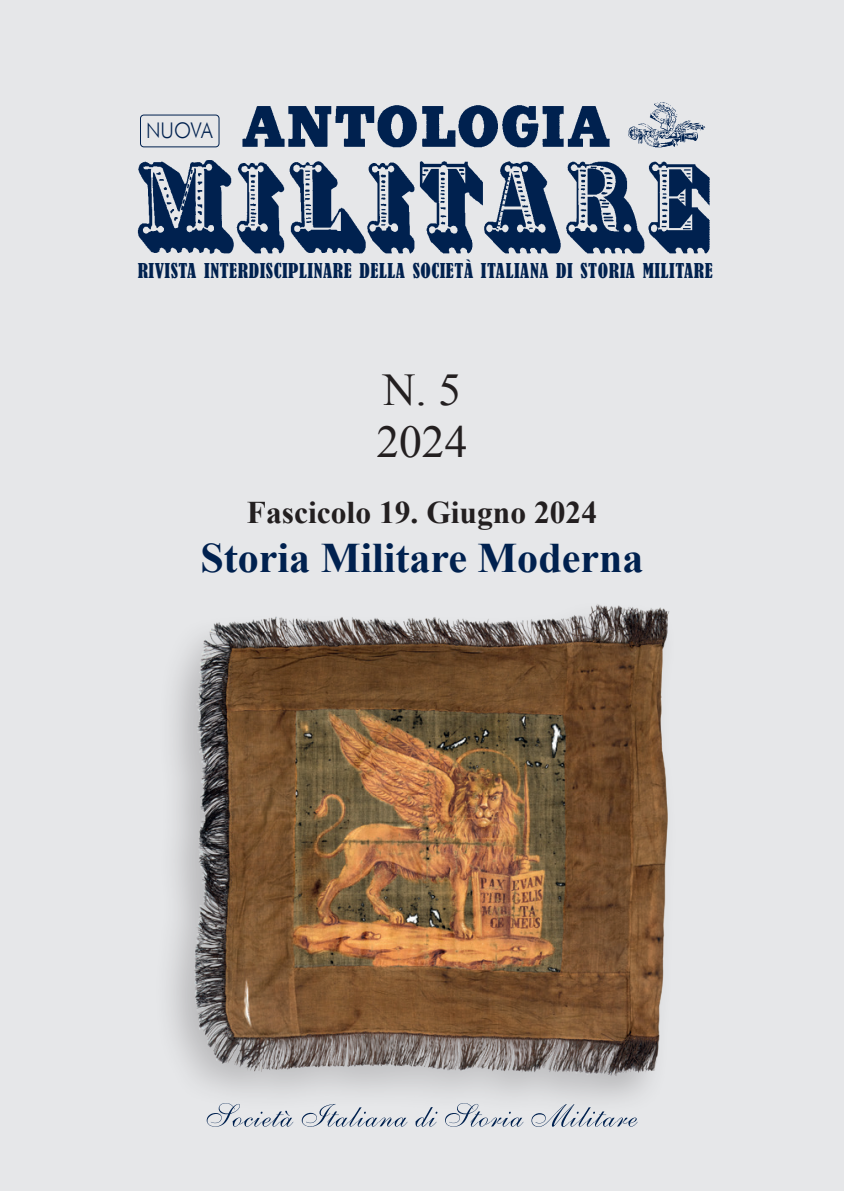
<style>
.page{position:relative;width:844px;height:1191px;background:#fff}
.page>*{position:absolute;margin:0;border:0;box-sizing:border-box;transform-origin:0 0}
.t1{font:45.5px/52.5px "Times New Roman";color:#231f20}
.t2{font:700 42px "Times New Roman";color:#00214f}
.t3{font:700 31.5px "Times New Roman";color:#231f20}
.t4{font:300 21.53px "Futura BT";letter-spacing:-.01em;color:#00214f;scale:.9 1}
.t5{font:condensed 19.25px "Bernard";letter-spacing:.03em;color:#00214f}
</style>
<div class="page">
<div style="left:0;top:0;width:843px;height:1191px;background:#e6e7e9"></div>
<svg style="left:207px;top:1119px;width:430px;height:7px"></svg>
<img style="left:137px;top:160px;width:573px;height:94px">
<img style="left:242px;top:105px;width:368px;height:43px">
<div style="left:140px;top:115px;width:79px;height:32px;border:1px solid #00214f;border-radius:3px"></div>
<img style="left:628px;top:102px;width:78px;height:46px">
<img style="left:179px;top:604px;width:491px;height:491px">
<p class="t4" style="left:146px;top:118px;width:75px">NUOVA</p>
<p class="t5" style="left:138px;top:260px;width:576px">RIVISTA INTERDISCIPLINARE DELLA SOCIETÀ ITALIANA DI STORIA MILITARE</p>
<h1 class="t1" style="left:376px;top:362px;width:92px">N. 5<br>2024</h1>
<h3 class="t3" style="left:247px;top:491px;width:352px">Fascicolo 19. Giugno 2024</h3>
<h2 class="t2" style="left:200px;top:528px;width:444px">Storia Militare Moderna</h2>
</div>
